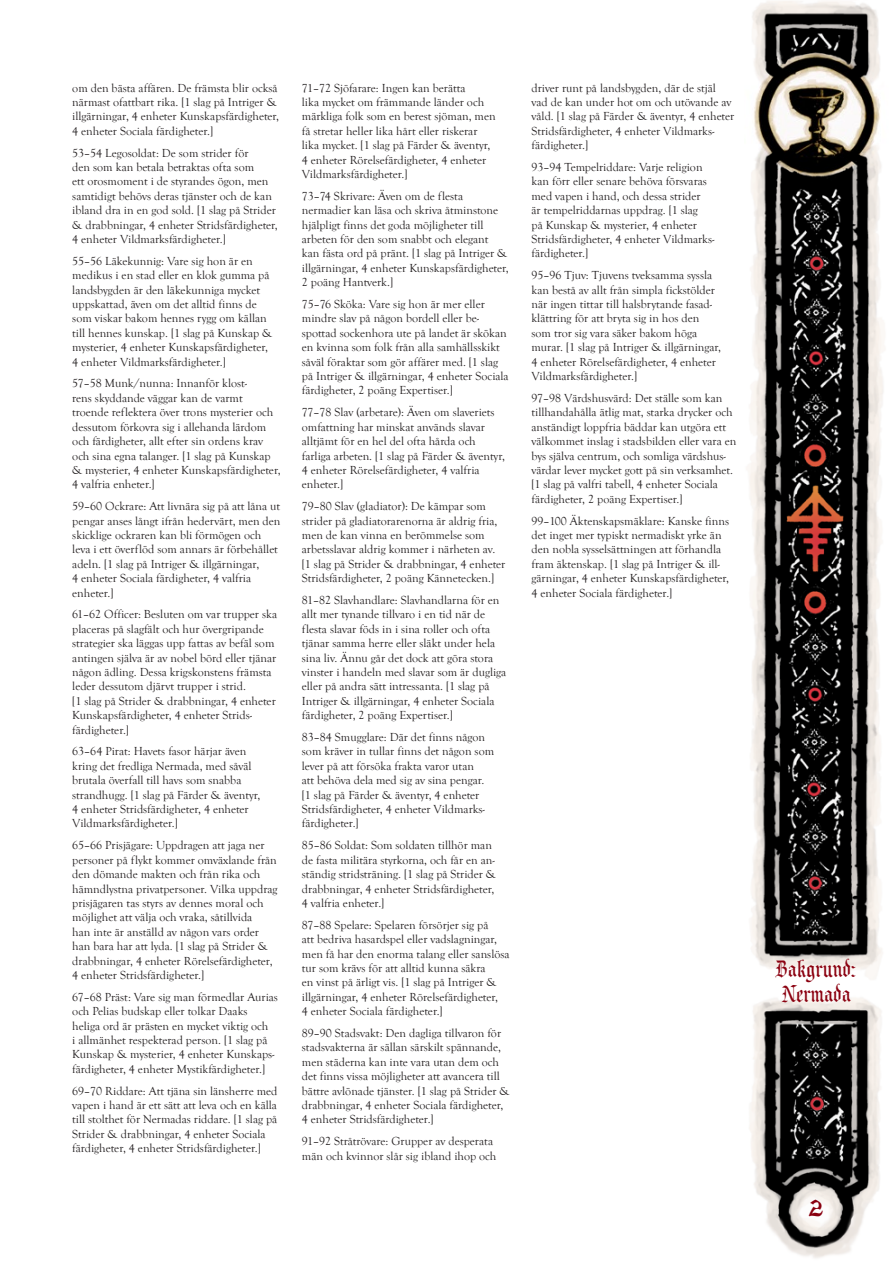
<style>
.page{position:relative;width:893px;height:1263px;background:#fff}
.page>*{position:absolute;margin:0;border:0;box-sizing:border-box;transform-origin:0 0}
.t1{font:21px/25.2px "Prince Valiant";color:#8b0110}
.Rubrik_nivå_2{font:21px "Vinque";color:#8b0110}
.Brödtext_8_tight_lef{font:12px/14.4px "Goudy Old Style T";color:#231f20}
</style>
<div class="page">
<img style="left:749px;top:1px;width:135px;height:1257px">
<img style="left:749px;top:43px;width:135px;height:144px">
<p class="Brödtext_8_tight_lef" style="left:72px;top:81px;width:208px">om den bästa affären. De främsta blir också närmast ofattbart rika. [1 slag på Intriger &amp; illgärningar, 4 enheter Kunskapsfärdigheter, 4 enheter Sociala färdigheter.]</p>
<p class="Brödtext_8_tight_lef" style="left:72px;top:146px;width:207px">53–54 Legosoldat: De som strider för<br>den som kan betala betraktas ofta som<br>ett orosmoment i de styrandes ögon, men samtidigt behövs deras tjänster och de kan ibland dra in en god sold. [1 slag på Strider &amp; drabbningar, 4 enheter Stridsfärdigheter, 4 enheter Vildmarksfärdigheter.]</p>
<p class="Brödtext_8_tight_lef" style="left:72px;top:254px;width:202px">55–56 Läkekunnig: Vare sig hon är en medikus i en stad eller en klok gumma på landsbygden är den läkekunniga mycket uppskattad, även om det alltid finns de som viskar bakom hennes rygg om källan till hennes kunskap. [1 slag på Kunskap &amp; mysterier, 4 enheter Kunskapsfärdigheter, 4 enheter Vildmarksfärdigheter.]</p>
<p class="Brödtext_8_tight_lef" style="left:72px;top:377px;width:210px">57–58 Munk/nunna: Innanför klost-<br>rens skyddande väggar kan de varmt troende reflektera över trons mysterier och dessutom förkovra sig i allehanda lärdom och färdigheter, allt efter sin ordens krav och sina egna talanger. [1 slag på Kunskap &amp; mysterier, 4 enheter Kunskapsfärdigheter, 4 valfria enheter.]</p>
<p class="Brödtext_8_tight_lef" style="left:72px;top:499px;width:210px">59–60 Ockrare: Att livnära sig på att låna ut pengar anses långt ifrån hedervärt, men den skicklige ockraren kan bli förmögen och leva i ett överflöd som annars är förbehållet adeln. [1 slag på Intriger &amp; illgärningar,<br>4 enheter Sociala färdigheter, 4 valfria enheter.]</p>
<p class="Brödtext_8_tight_lef" style="left:72px;top:607px;width:206px">61–62 Officer: Besluten om var trupper ska placeras på slagfält och hur övergripande strategier ska läggas upp fattas av befäl som antingen själva är av nobel börd eller tjänar någon ädling. Dessa krigskonstens främsta leder dessutom djärvt trupper i strid.<br>[1 slag på Strider &amp; drabbningar, 4 enheter Kunskapsfärdigheter, 4 enheter Strids&shy;färdigheter.]</p>
<p class="Brödtext_8_tight_lef" style="left:72px;top:745px;width:190px">63–64 Pirat: Havets fasor härjar även kring det fredliga Nermada, med såväl brutala överfall till havs som snabba strandhugg. [1 slag på Färder &amp; äventyr, 4 enheter Stridsfärdigheter, 4 enheter Vildmarksfärdigheter.]</p>
<p class="Brödtext_8_tight_lef" style="left:72px;top:838px;width:207px">65–66 Prisjägare: Uppdragen att jaga ner personer på flykt kommer omväxlande från den dömande makten och från rika och hämndlystna privatpersoner. Vilka uppdrag prisjägaren tas styrs av dennes moral och möjlighet att välja och vraka, såtillvida<br>han inte är anställd av någon vars order han bara har att lyda. [1 slag på Strider &amp; drabbningar, 4 enheter Rörelsefärdigheter, 4 enheter Stridsfärdigheter.]</p>
<p class="Brödtext_8_tight_lef" style="left:72px;top:990px;width:207px">67–68 Präst: Vare sig man förmedlar Aurias och Pelias budskap eller tolkar Daaks heliga ord är prästen en mycket viktig och<br>i allmänhet respekterad person. [1 slag på Kunskap &amp; mysterier, 4 enheter Kunskaps&shy;färdigheter, 4 enheter Mystikfärdigheter.]</p>
<p class="Brödtext_8_tight_lef" style="left:72px;top:1084px;width:207px">69–70 Riddare: Att tjäna sin länsherre med vapen i hand är ett sätt att leva och en källa till stolthet för Nermadas riddare. [1 slag på Strider &amp; drabbningar, 4 enheter Sociala färdigheter, 4 enheter Stridsfärdigheter.]</p>
<p class="Brödtext_8_tight_lef" style="left:302px;top:81px;width:195px">71–72 Sjöfarare: Ingen kan berätta<br>lika mycket om främmande länder och märkliga folk som en berest sjöman, men få stretar heller lika hårt eller riskerar lika mycket. [1 slag på Färder &amp; äventyr, 4 enheter Rörelsefärdigheter, 4 enheter Vildmarksfärdigheter.]</p>
<p class="Brödtext_8_tight_lef" style="left:302px;top:189px;width:208px">73–74 Skrivare: Även om de flesta nermadier kan läsa och skriva åtminstone hjälpligt finns det goda möjligheter till arbeten för den som snabbt och elegant kan fästa ord på pränt. [1 slag på Intriger &amp; illgärningar, 4 enheter Kunskapsfärdigheter, 2 poäng Hantverk.]</p>
<p class="Brödtext_8_tight_lef" style="left:302px;top:297px;width:208px">75–76 Sköka: Vare sig hon är mer eller mindre slav på någon bordell eller be&shy;spottad sockenhora ute på landet är skökan en kvinna som folk från alla samhällsskikt såväl föraktar som gör affärer med. [1 slag på Intriger &amp; illgärningar, 4 enheter Sociala färdigheter, 2 poäng Expertiser.]</p>
<p class="Brödtext_8_tight_lef" style="left:302px;top:405px;width:205px">77–78 Slav (arbetare): Även om slaveriets omfattning har minskat används slavar alltjämt för en hel del ofta hårda och farliga arbeten. [1 slag på Färder &amp; äventyr, 4 enheter Rörelsefärdigheter, 4 valfria enheter.]</p>
<p class="Brödtext_8_tight_lef" style="left:302px;top:499px;width:205px">79–80 Slav (gladiator): De kämpar som strider på gladiatorarenorna är aldrig fria, men de kan vinna en berömmelse som arbetsslavar aldrig kommer i närheten av. [1 slag på Strider &amp; drabbningar, 4 enheter Stridsfärdigheter, 2 poäng Kännetecken.]</p>
<p class="Brödtext_8_tight_lef" style="left:302px;top:593px;width:206px">81–82 Slavhandlare: Slavhandlarna för en allt mer tynande tillvaro i en tid när de flesta slavar föds in i sina roller och ofta tjänar samma herre eller släkt under hela sina liv. Ännu går det dock att göra stora vinster i handeln med slavar som är dugliga eller på andra sätt intressanta. [1 slag på Intriger &amp; illgärningar, 4 enheter Sociala färdigheter, 2 poäng Expertiser.]</p>
<p class="Brödtext_8_tight_lef" style="left:302px;top:730px;width:194px">83–84 Smugglare: Där det finns någon som kräver in tullar finns det någon som lever på att försöka frakta varor utan<br>att behöva dela med sig av sina pengar. [1 slag på Färder &amp; äventyr, 4 enheter Stridsfärdigheter, 4 enheter Vildmarks&shy;färdigheter.]</p>
<p class="Brödtext_8_tight_lef" style="left:302px;top:838px;width:196px">85–86 Soldat: Som soldaten tillhör man de fasta militära styrkorna, och får en an&shy;ständig stridsträning. [1 slag på Strider &amp; drabbningar, 4 enheter Stridsfärdigheter, 4 valfria enheter.]</p>
<p class="Brödtext_8_tight_lef" style="left:302px;top:918px;width:209px">87–88 Spelare: Spelaren försörjer sig på<br>att bedriva hasardspel eller vadslagningar, men få har den enorma talang eller sanslösa tur som krävs för att alltid kunna säkra<br>en vinst på ärligt vis. [1 slag på Intriger &amp; illgärningar, 4 enheter Rörelsefärdigheter,<br>4 enheter Sociala färdigheter.]</p>
<p class="Brödtext_8_tight_lef" style="left:302px;top:1026px;width:209px">89–90 Stadsvakt: Den dagliga tillvaron för stadsvakterna är sällan särskilt spännande, men städerna kan inte vara utan dem och det finns vissa möjligheter att avancera till bättre avlönade tjänster. [1 slag på Strider &amp; drabbningar, 4 enheter Sociala färdigheter, 4 enheter Stridsfärdigheter.]</p>
<p class="Brödtext_8_tight_lef" style="left:302px;top:1134px;width:196px">91–92 Stråtrövare: Grupper av desperata män och kvinnor slår sig ibland ihop och</p>
<p class="Brödtext_8_tight_lef" style="left:531px;top:81px;width:204px">driver runt på landsbygden, där de stjäl vad de kan under hot om och utövande av våld. [1 slag på Färder &amp; äventyr, 4 enheter Stridsfärdigheter, 4 enheter Vildmarks&shy;färdigheter.]</p>
<p class="Brödtext_8_tight_lef" style="left:531px;top:160px;width:184px">93–94 Tempelriddare: Varje religion kan förr eller senare behöva försvaras med vapen i hand, och dessa strider<br>är tempelriddarnas uppdrag. [1 slag<br>på Kunskap &amp; mysterier, 4 enheter Stridsfärdigheter, 4 enheter Vildmarks&shy;färdigheter.]</p>
<p class="Brödtext_8_tight_lef" style="left:531px;top:268px;width:191px">95–96 Tjuv: Tjuvens tveksamma syssla kan bestå av allt från simpla fickstölder när ingen tittar till halsbrytande fasad&shy;klättring för att bryta sig in hos den som tror sig vara säker bakom höga murar. [1 slag på Intriger &amp; illgärningar, 4 enheter Rörelsefärdigheter, 4 enheter Vildmarksfärdigheter.]</p>
<p class="Brödtext_8_tight_lef" style="left:531px;top:391px;width:206px">97–98 Värdshusvärd: Det ställe som kan tillhandahålla ätlig mat, starka drycker och anständigt loppfria bäddar kan utgöra ett välkommet inslag i stadsbilden eller vara en bys själva centrum, och somliga värdshus&shy;värdar lever mycket gott på sin verksamhet. [1 slag på valfri tabell, 4 enheter Sociala färdigheter, 2 poäng Expertiser.]</p>
<p class="Brödtext_8_tight_lef" style="left:531px;top:514px;width:199px">99–100 Äktenskapsmäklare: Kanske finns det inget mer typiskt nermadiskt yrke än den nobla sysselsättningen att förhandla fram äktenskap. [1 slag på Intriger &amp; ill&shy;gärningar, 4 enheter Kunskapsfärdigheter, 4 enheter Sociala färdigheter.]</p>
<h1 class="t1" style="left:776px;top:956px;width:82px">Bakgrund:<br>Nermada</h1>
<p class="Rubrik_nivå_2" style="left:809px;top:1195px;width:16px">2</p>
</div>
